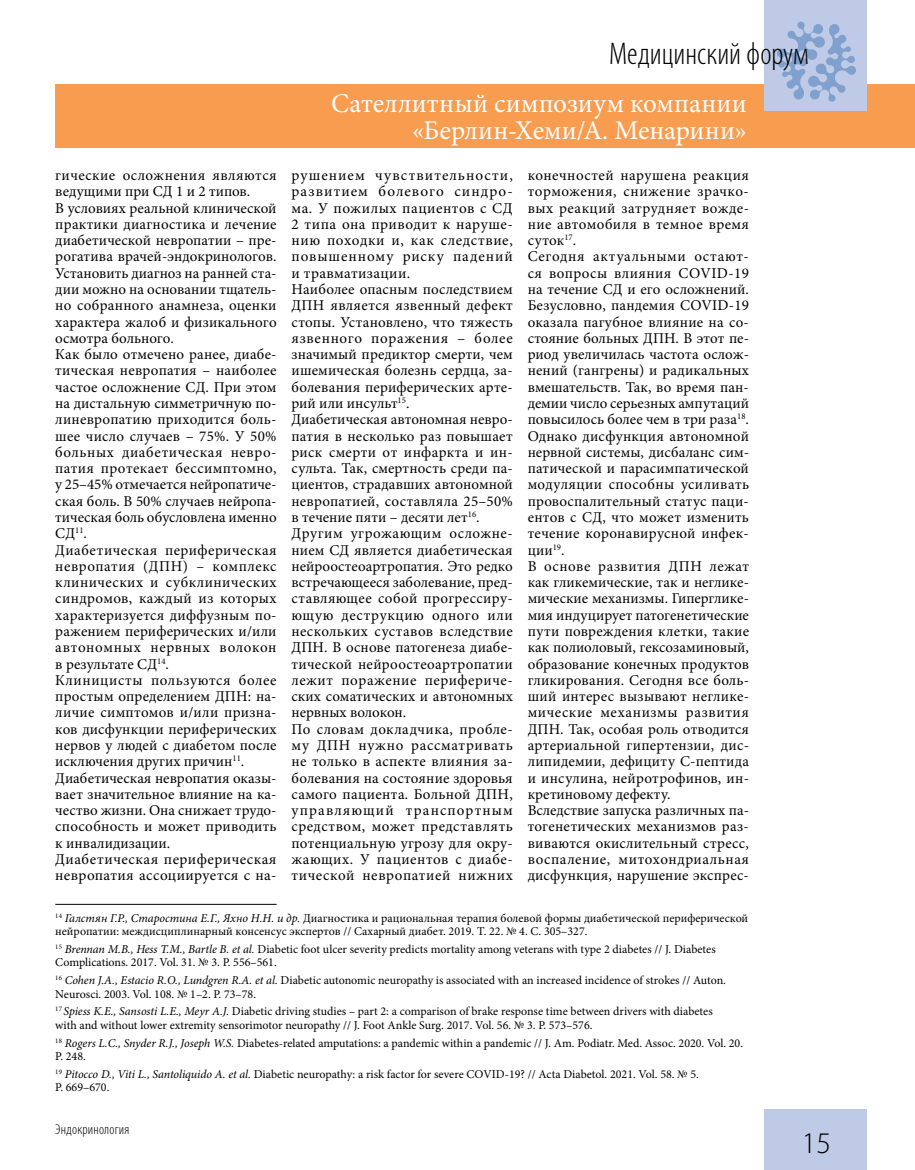
<style>
.page{position:relative;width:915px;height:1170px;background:#fff}
.page>*{position:absolute;margin:0;border:0;box-sizing:border-box;transform-origin:0 0}
.t1{font:300 condensed 31.5px "Myriad Pro";color:#000}
.t2{font:300 30px "Myriad Pro";color:#000}
.t3{font:27px/27px "Minion Pro";letter-spacing:.005em;color:#fff;text-align:right}
.t4{font:15px/16.4px "Minion Pro";letter-spacing:.015em;color:#000}
.t5{font:300 condensed 14.25px "Myriad Pro";letter-spacing:.015em;color:#000}
.t6{font:12px/13.5px "Minion Pro";color:#000}
.s1{font-style:italic}
</style>
<div class="page">
<div style="left:55px;top:84px;width:859px;height:63px;background:#f89c4f"></div>
<div style="left:764px;top:0;width:102px;height:111px;background:#bfcbe6"></div>
<div style="left:764px;top:1108px;width:102px;height:61px;background:#bfcbe6"></div>
<svg style="left:777px;top:22px;width:78px;height:80px"></svg>
<hr style="left:55px;top:904px;width:221px;height:1px;background:#000">
<h1 class="t1" style="left:608px;top:35px;width:201px">Медицинский форум</h1>
<h3 class="t3" style="left:331px;top:90px;width:417px">Сателлитный симпозиум компании «Берлин-Хеми/А. Менарини»</h3>
<p class="t4" style="left:55px;top:167px;width:223px">гические осложнения являются ведущими при СД 1 и 2 типов.<br>В условиях реальной клинической практики диагностика и лечение диабетической невропатии – пре&shy;рогатива врачей-эндокринологов.<br>Установить диагноз на ранней ста&shy;дии можно на основании тщатель&shy;но собранного анамнеза, оценки характера жалоб и физикального осмотра больного.<br>Как было отмечено ранее, диабе&shy;тическая невропатия – наиболее частое осложнение СД. При этом на дистальную симметричную по&shy;линевропатию приходится боль&shy;шее число случаев – 75%. У 50% больных диабетическая невро&shy;патия протекает бессимптомно, у 25–45% отмечается нейропатиче&shy;ская боль. В 50% случаев нейропа&shy;тическая боль обусловлена именно<br>СД<sup>11</sup>.<br>Диабетическая периферическая невропатия (ДПН) – комплекс клинических и субклинических синдромов, каждый из которых характеризуется диффузным по&shy;ражением периферических и/или автономных нервных волокон в результате СД<sup>14</sup>.<br>Клиницисты пользуются более простым определением ДПН: на&shy;личие симптомов и/или призна&shy;ков дисфункции периферических нервов у людей с диабетом после исключения других причин<sup>11</sup>.<br>Диабетическая невропатия оказы&shy;вает значительное влияние на ка&shy;чество жизни. Она снижает трудо&shy;способность и может приводить к инвалидизации.<br>Диабетическая периферическая невропатия ассоциируется с на-</p>
<p class="t4" style="left:291px;top:167px;width:223px">рушением чувствительности, развитием болевого синдро&shy;ма. У пожилых пациентов с СД<br>2 типа она приводит к наруше&shy;нию походки и, как следствие, повышенному риску падений и травматизации.<br>Наиболее опасным последствием<br>ДПН является язвенный дефект стопы. Установлено, что тяжесть язвенного поражения – более значимый предиктор смерти, чем ишемическая болезнь сердца, за&shy;болевания периферических арте&shy;рий или инсульт<sup>15</sup>.<br>Диабетическая автономная невро&shy;патия в несколько раз повышает риск смерти от инфаркта и ин&shy;сульта. Так, смертность среди па&shy;циентов, страдавших автономной невропатией, составляла 25–50% в течение пяти – десяти лет<sup>16</sup>.<br>Другим угрожающим осложне&shy;нием СД является диабетическая нейроостеоартропатия. Это редко встречающееся заболевание, пред&shy;ставляющее собой прогрессиру&shy;ющую деструкцию одного или нескольких суставов вследствие<br>ДПН. В основе патогенеза диабе&shy;тической нейроостеоартропатии лежит поражение перифериче&shy;ских соматических и автономных нервных волокон.<br>По словам докладчика, пробле&shy;му ДПН нужно рассматривать не только в аспекте влияния за&shy;болевания на состояние здоровья самого пациента. Больной ДПН, управляющий транспортным средством, может представлять потенциальную угрозу для окру&shy;жающих. У пациентов с диабе&shy;тической невропатией нижних</p>
<p class="t4" style="left:527px;top:167px;width:223px">конечностей нарушена реакция торможения, снижение зрачко&shy;вых реакций затрудняет вожде&shy;ние автомобиля в темное время суток<sup>17</sup>.<br>Сегодня актуальными остают&shy;ся вопросы влияния COVID-19 на течение СД и его осложнений.<br>Безусловно, пандемия COVID-19 оказала пагубное влияние на со&shy;стояние больных ДПН. В этот пе&shy;риод увеличилась частота ослож&shy;нений (гангрены) и радикальных вмешательств. Так, во время пан&shy;демии число серьезных ампутаций повысилось более чем в три раза<sup>18</sup>.<br>Однако дисфункция автономной нервной системы, дисбаланс сим&shy;патической и парасимпатической модуляции способны усиливать провоспалительный статус паци&shy;ентов с СД, что может изменить течение коронавирусной инфек&shy;ции<sup>19</sup>.<br>В основе развития ДПН лежат как гликемические, так и неглике&shy;мические механизмы. Гиперглике&shy;мия индуцирует патогенетические пути повреждения клетки, такие как полиоловый, гексозаминовый, образование конечных продуктов гликирования. Сегодня все боль&shy;ший интерес вызывают неглике&shy;мические механизмы развития<br>ДПН. Так, особая роль отводится артериальной гипертензии, дис&shy;липидемии, дефициту С-пептида и инсулина, нейротрофинов, ин&shy;кретиновому дефекту.<br>Вследствие запуска различных па&shy;тогенетических механизмов раз&shy;виваются окислительный стресс, воспаление, митохондриальная дисфункция, нарушение экспрес-</p>
<p class="t6" style="left:55px;top:910px;width:694px"><sup>14</sup> <span class="s1">Галстян Г.Р., Старостина Е.Г., Яхно Н.Н. и др.</span> Диагностика и рациональная терапия болевой формы диабетической периферической нейропатии: междисциплинарный консенсус экспертов // Сахарный диабет. 2019. Т. 22. № 4. С. 305–327.</p>
<p class="t6" style="left:55px;top:942px;width:661px"><sup>15</sup> <span class="s1">Brennan M.B., Hess T.M., Bartle B. et al.</span> Diabetic foot ulcer severity predicts mortality among veterans with type 2 diabetes // J. Diabetes<br>Complications. 2017. Vol. 31. № 3. P. 556–561.</p>
<p class="t6" style="left:55px;top:973px;width:672px"><sup>16</sup> <span class="s1">Cohen J.A., Estacio R.O., Lundgren R.A. et al.</span> Diabetic autonomic neuropathy is associated with an increased incidence of strokes // Auton.<br>Neurosci. 2003. Vol. 108. № 1–2. P. 73–78.</p>
<p class="t6" style="left:55px;top:1004px;width:658px"><sup>17</sup> <span class="s1">Spiess K.E., Sansosti L.E., Meyr A.J.</span> Diabetic driving studies – part 2: a comparison of brake response time between drivers with diabetes with and without lower extremity sensorimotor neuropathy // J. Foot Ankle Surg. 2017. Vol. 56. № 3. P. 573–576.</p>
<p class="t6" style="left:55px;top:1035px;width:689px"><sup>18</sup> <span class="s1">Rogers L.C., Snyder R.J., Joseph W.S.</span> Diabetes-related amputations: a pandemic within a pandemic // J. Am. Podiatr. Med. Assoc. 2020. Vol. 20.<br>P. 248.</p>
<p class="t6" style="left:55px;top:1067px;width:645px"><sup>19</sup> <span class="s1">Pitocco D., Viti L., Santoliquido A. et al.</span> Diabetic neuropathy: a risk factor for severe COVID-19? // Acta Diabetol. 2021. Vol. 58. № 5.<br>P. 669–670.</p>
<p class="t5" style="left:55px;top:1120px;width:76px">Эндокринология</p>
<h2 class="t2" style="left:801px;top:1125px;width:31px">15</h2>
</div>
